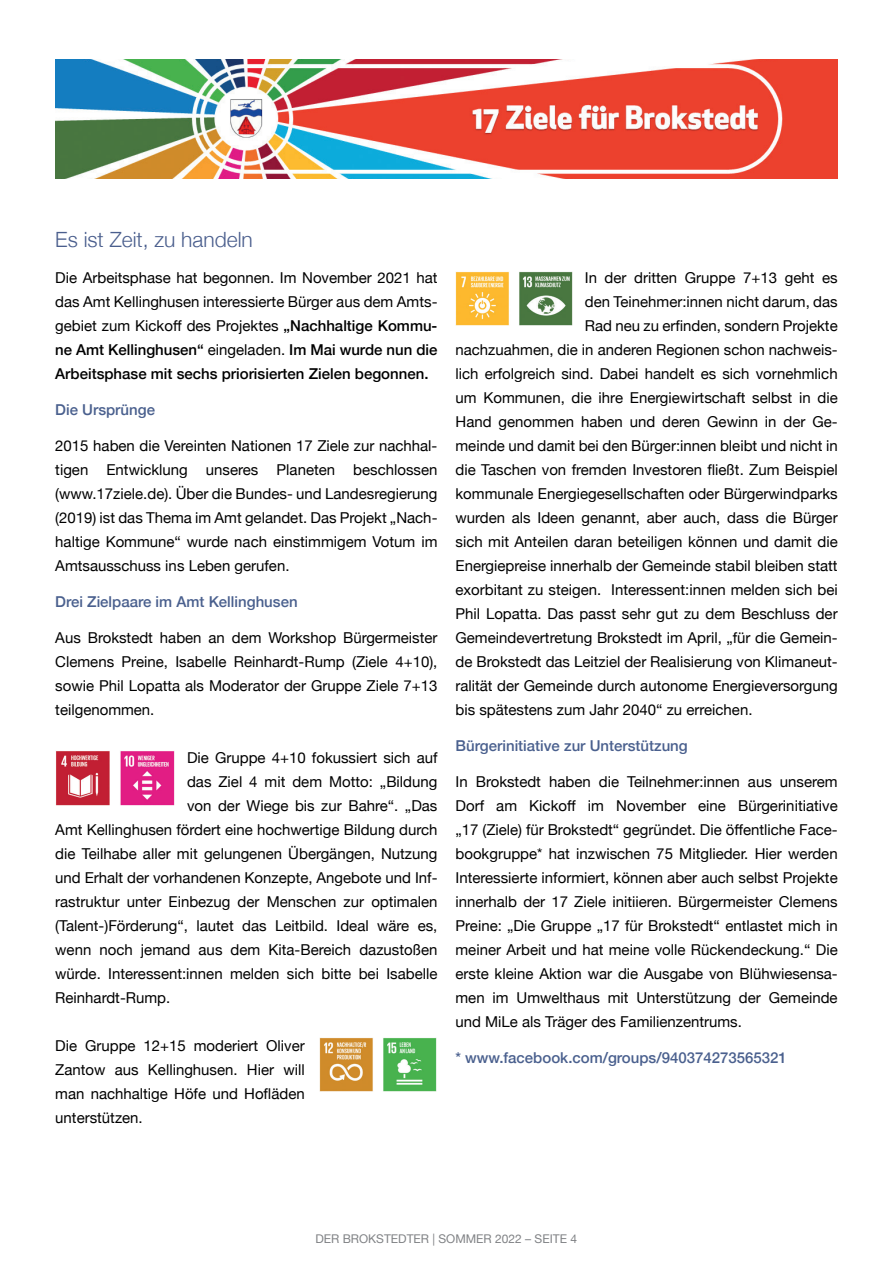
<style>
.page{position:relative;width:893px;height:1263px;background:#fff}
.page>*{position:absolute;margin:0;border:0;box-sizing:border-box;transform-origin:0 0}
.t1{font:300 21px "Helvetica Neue";color:#4a5e8d}
.t2{font:15px/24px "Helvetica Neue";color:#000001;text-align:justify}
.t3{font:500 15px "Helvetica Neue";color:#4a608e}
.t4{font:12px "Helvetica Neue";color:#808285}
.s1{font-weight:500}
</style>
<div class="page">
<img style="left:55px;top:60px;width:783px;height:119px">
<img style="left:320px;top:1038px;width:117px;height:54px">
<img style="left:56px;top:751px;width:118px;height:54px">
<img style="left:455px;top:271px;width:117px;height:54px">
<h1 class="t1" style="left:55px;top:222px;width:199px">Es ist Zeit, zu handeln</h1>
<p class="t2" style="left:55px;top:266px;width:384px">Die Arbeitsphase hat begonnen. Im November 2021 hat das Amt Kellinghusen interessierte Bürger aus dem Amts&shy;gebiet zum Kickoff des Projektes <span class="s1">„Nachhaltige Kommu&shy;ne Amt Kellinghusen“</span> eingeladen. <span class="s1">Im Mai wurde nun die Arbeitsphase mit sechs priorisierten Zielen begonnen.</span></p>
<p class="t3" style="left:55px;top:397px;width:101px">Die Ursprünge</p>
<p class="t2" style="left:55px;top:434px;width:384px">2015 haben die Vereinten Nationen 17 Ziele zur nachhal&shy;tigen Entwicklung unseres Planeten beschlossen (www.17ziele.de). Über die Bundes- und Landesregierung (2019) ist das Thema im Amt gelandet. Das Projekt „Nach&shy;haltige Kommune“ wurde nach einstimmigem Votum im Amtsausschuss ins Leben gerufen.</p>
<p class="t3" style="left:55px;top:589px;width:244px">Drei Zielpaare im Amt Kellinghusen</p>
<p class="t2" style="left:55px;top:626px;width:384px">Aus Brokstedt haben an dem Workshop Bürgermeister Clemens Preine, Isabelle Reinhardt-Rump (Ziele 4+10), sowie Phil Lopatta als Moderator der Gruppe Ziele 7+13 teilgenommen.</p>
<p class="t2" style="left:187px;top:746px;width:252px">Die Gruppe 4+10 fokussiert sich auf</p>
<p class="t2" style="left:187px;top:770px;width:252px">das Ziel 4 mit dem Motto: „Bildung</p>
<p class="t2" style="left:187px;top:794px;width:252px">von der Wiege bis zur Bahre“. „Das</p>
<p class="t2" style="left:55px;top:818px;width:384px">Amt Kellinghusen fördert eine hochwertige Bildung durch</p>
<p class="t2" style="left:55px;top:842px;width:384px">die Teilhabe aller mit gelungenen Übergängen, Nutzung</p>
<p class="t2" style="left:55px;top:866px;width:384px">und Erhalt der vorhandenen Konzepte, Angebote und Inf-</p>
<p class="t2" style="left:55px;top:890px;width:384px">rastruktur unter Einbezug der Menschen zur optimalen</p>
<p class="t2" style="left:55px;top:914px;width:384px">(Talent-)Förderung“, lautet das Leitbild. Ideal wäre es,</p>
<p class="t2" style="left:55px;top:938px;width:384px">wenn noch jemand aus dem Kita-Bereich dazustoßen</p>
<p class="t2" style="left:55px;top:962px;width:384px">würde. Interessent:innen melden sich bitte bei Isabelle</p>
<p class="t2" style="left:55px;top:986px;width:117px">Reinhardt-Rump.</p>
<p class="t2" style="left:55px;top:1034px;width:251px">Die Gruppe 12+15 moderiert Oliver Zantow aus Kellinghusen. Hier will man nachhaltige Höfe und Hofläden unterstützen.</p>
<p class="t2" style="left:585px;top:266px;width:254px">In der dritten Gruppe 7+13 geht es</p>
<p class="t2" style="left:585px;top:290px;width:254px">den Teinehmer:innen nicht darum, das</p>
<p class="t2" style="left:585px;top:314px;width:254px">Rad neu zu erfinden, sondern Projekte</p>
<p class="t2" style="left:455px;top:338px;width:384px">nachzuahmen, die in anderen Regionen schon nachweis-</p>
<p class="t2" style="left:455px;top:362px;width:384px">lich erfolgreich sind. Dabei handelt es sich vornehmlich</p>
<p class="t2" style="left:455px;top:386px;width:384px">um Kommunen, die ihre Energiewirtschaft selbst in die</p>
<p class="t2" style="left:455px;top:410px;width:384px">Hand genommen haben und deren Gewinn in der Ge-</p>
<p class="t2" style="left:455px;top:434px;width:384px">meinde und damit bei den Bürger:innen bleibt und nicht in</p>
<p class="t2" style="left:455px;top:458px;width:384px">die Taschen von fremden Investoren fließt. Zum Beispiel</p>
<p class="t2" style="left:455px;top:482px;width:384px">kommunale Energiegesellschaften oder Bürgerwindparks</p>
<p class="t2" style="left:455px;top:506px;width:384px">wurden als Ideen genannt, aber auch, dass die Bürger</p>
<p class="t2" style="left:455px;top:530px;width:384px">sich mit Anteilen daran beteiligen können und damit die</p>
<p class="t2" style="left:455px;top:554px;width:384px">Energiepreise innerhalb der Gemeinde stabil bleiben statt</p>
<p class="t2" style="left:455px;top:578px;width:384px">exorbitant zu steigen. Interessent:innen melden sich bei</p>
<p class="t2" style="left:455px;top:602px;width:384px">Phil Lopatta. Das passt sehr gut zu dem Beschluss der</p>
<p class="t2" style="left:455px;top:626px;width:384px">Gemeindevertretung Brokstedt im April, „für die Gemein-</p>
<p class="t2" style="left:455px;top:650px;width:384px">de Brokstedt das Leitziel der Realisierung von Klimaneut-</p>
<p class="t2" style="left:455px;top:674px;width:384px">ralität der Gemeinde durch autonome Energieversorgung</p>
<p class="t2" style="left:455px;top:698px;width:299px">bis spätestens zum Jahr 2040“ zu erreichen.</p>
<p class="t3" style="left:455px;top:733px;width:234px">Bürgerinitiative zur Unterstützung</p>
<p class="t2" style="left:455px;top:770px;width:384px">In Brokstedt haben die Teilnehmer:innen aus unserem Dorf am Kickoff im November eine Bürgerinitiative „17 (Ziele) für Brokstedt“ gegründet. Die öffentliche Face&shy;bookgruppe* hat inzwischen 75 Mitglieder. Hier werden Interessierte informiert, können aber auch selbst Projekte innerhalb der 17 Ziele initiieren. Bürgermeister Clemens Preine: „Die Gruppe „17 für Brokstedt“ entlastet mich in meiner Arbeit und hat meine volle Rückendeckung.“ Die erste kleine Aktion war die Ausgabe von Blühwiesensa&shy;men im Umwelthaus mit Unterstützung der Gemeinde und MiLe als Träger des Familienzentrums.</p>
<p class="t3" style="left:455px;top:1045px;width:333px">* www.facebook.com/groups/940374273565321</p>
<p class="t4" style="left:315px;top:1230px;width:263px">DER BROKSTEDTER | SOMMER 2022 – SEITE 4</p>
</div>
